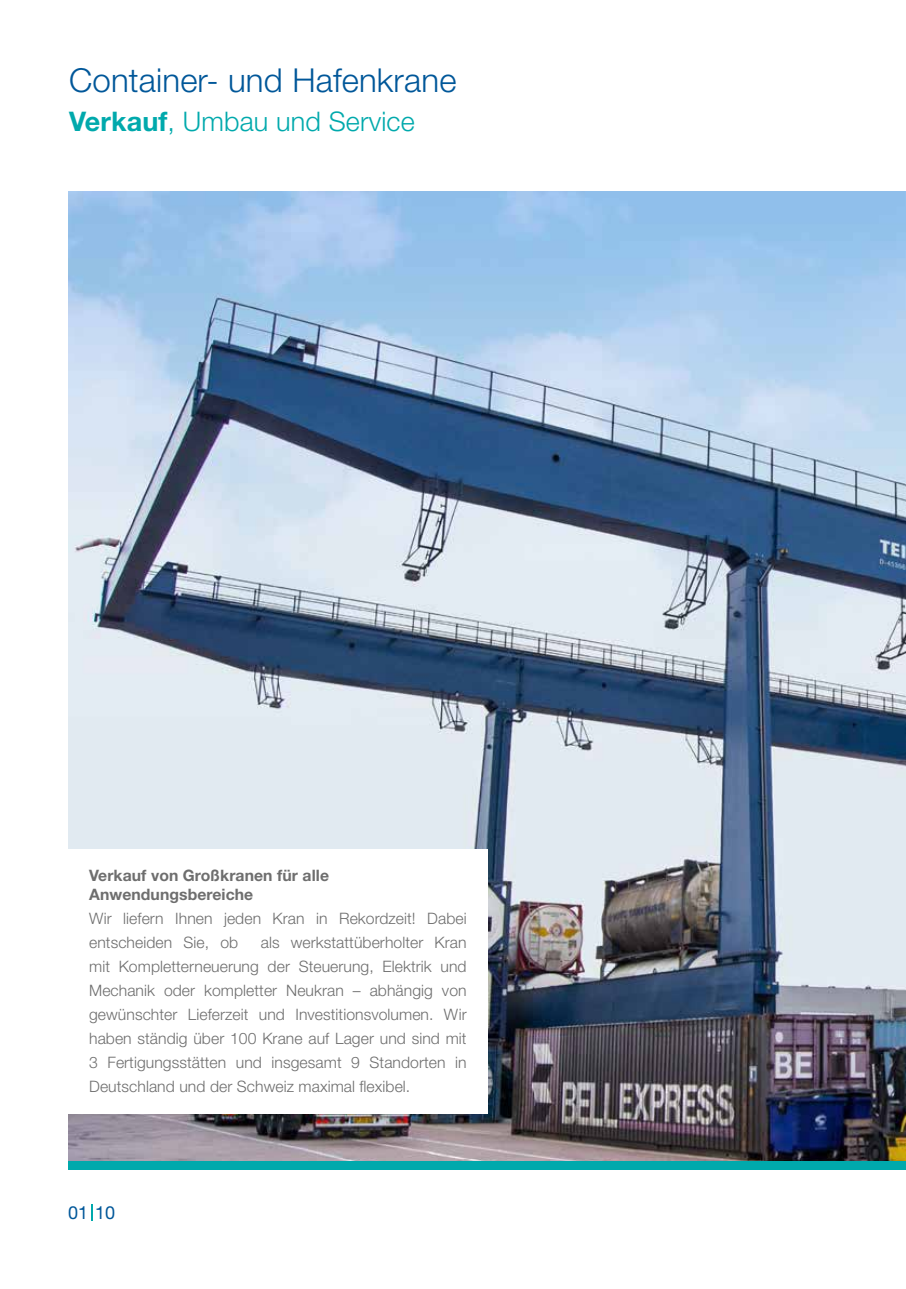
<style>
.page{position:relative;width:906px;height:1289px;background:#fff}
.page>*{position:absolute;margin:0;border:0;box-sizing:border-box;transform-origin:0 0}
.t1{font:300 33px "Helvetica Neue LT Std";letter-spacing:.005em;color:#005799}
.t2{font:300 27px "Helvetica Neue LT Std";letter-spacing:.005em;color:#00a9ac}
.t3{font:18px "Helvetica Neue LT Std";color:#005799}
.t4{font:300 15.75px/24px "Helvetica Neue LT Std";letter-spacing:.005em;color:#6e6e6e}
.t5{font:700 15.75px/18.9px "Helvetica Neue LT Std";letter-spacing:.005em;color:#6e6e6e}
.s1{font-weight:700}
</style>
<div class="page">
<img style="left:68px;top:191px;width:838px;height:970px">
<svg style="left:91px;top:1204px;width:2px;height:16px"></svg>
<div style="left:68px;top:848px;width:420px;height:265px;background:#fff"></div>
<div style="left:68px;top:1161px;width:838px;height:8px;background:#00a9ac"></div>
<h1 class="t1" style="left:69px;top:60px;width:389px">Container- und Hafenkrane</h1>
<h2 class="t2" style="left:69px;top:104px;width:347px"><span class="s1">Verkauf</span>, Umbau und Service</h2>
<p class="t5" style="left:89px;top:865px;width:241px">Verkauf von Großkranen für alle<br>Anwendungsbereiche</p>
<p class="t4" style="left:89px;top:906px;width:379px">Wir liefern Ihnen jeden Kran in Rekordzeit! Dabei entscheiden Sie, ob</p>
<p class="t4" style="left:89px;top:930px;width:379px;text-align:justify;text-indent:172px">als werkstattüberholter Kran mit Kompletterneuerung der Steuerung, Elektrik und Mechanik oder kompletter Neukran – abhängig von gewünschter Lieferzeit und Investitionsvolumen. Wir haben ständig über 100 Krane auf Lager und sind mit 3 Fertigungsstätten und insgesamt 9 Standorten in Deutschland und der Schweiz maximal flexibel.</p>
<p class="t3" style="left:68px;top:1201px;width:49px">01 10</p>
</div>
